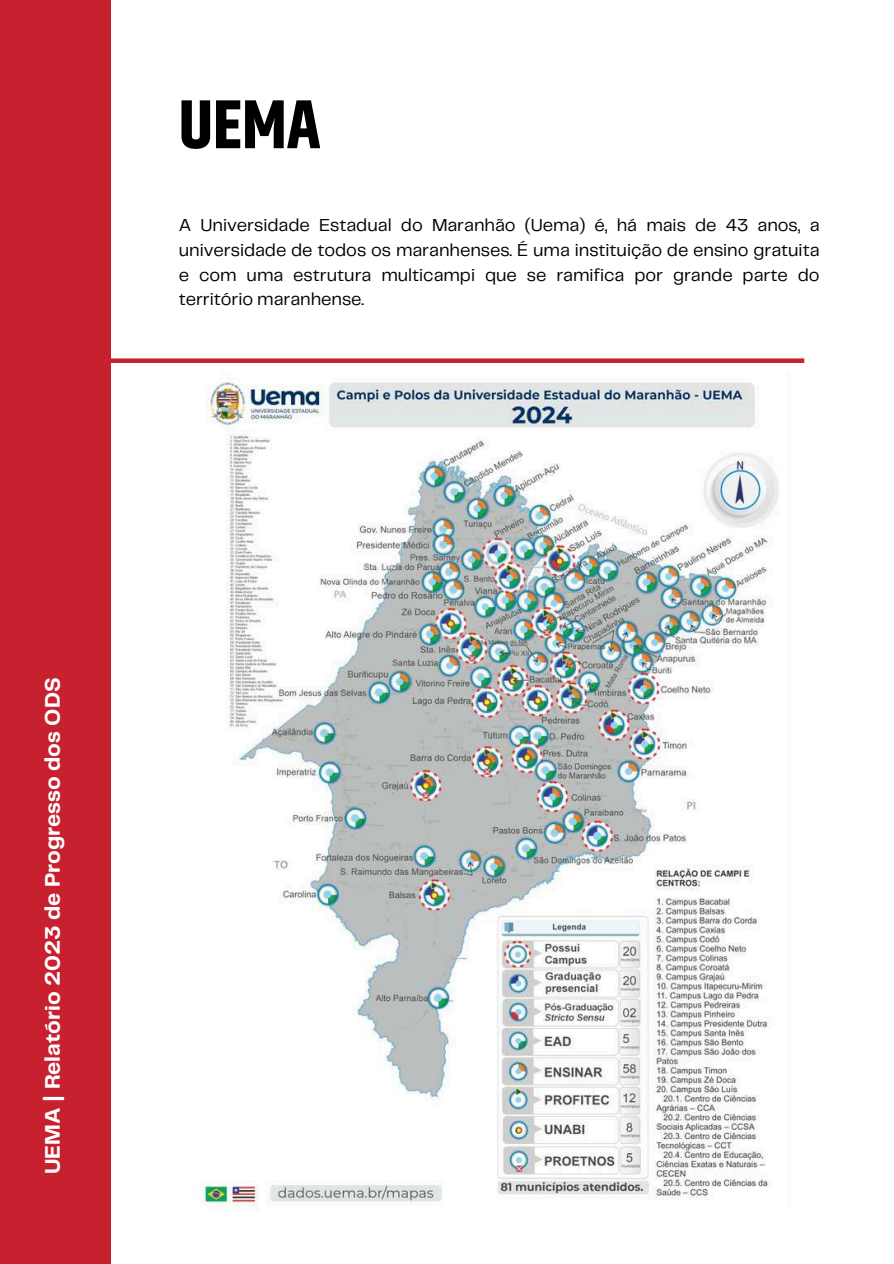
<style>
.page{position:relative;width:894px;height:1264px;background:#fff}
.page>*{position:absolute;margin:0;border:0;box-sizing:border-box;transform-origin:0 0}
.t1{font:700 69px "Khand";color:#000}
.t2{font:700 21.9px "Telegraf";color:#fff}
.t3{font:18px/24.8px "Telegraf";letter-spacing:-.005em;color:#000;text-align:justify}
</style>
<div class="page">
<div style="left:0;top:0;width:110px;height:1263px;background:#c7202f"></div>
<div style="left:110px;top:358px;width:694px;height:5px;background:#c7202f"></div>
<img style="left:203px;top:381px;width:576px;height:830px">
<h1 class="t1" style="left:179px;top:76px;width:143px">UEMA</h1>
<p class="t3" style="left:179px;top:213px;width:642px">A Universidade Estadual do Maranhão (Uema) é, há mais de 43 anos, a universidade de todos os maranhenses. É uma instituição de ensino gratuita e com uma estrutura multicampi que se ramifica por grande parte do território maranhense.</p>
<p class="t2" style="left:43px;top:1174px;width:498px;rotate:-90deg">UEMA | Relatório 2023 de Progresso dos ODS</p>
</div>
